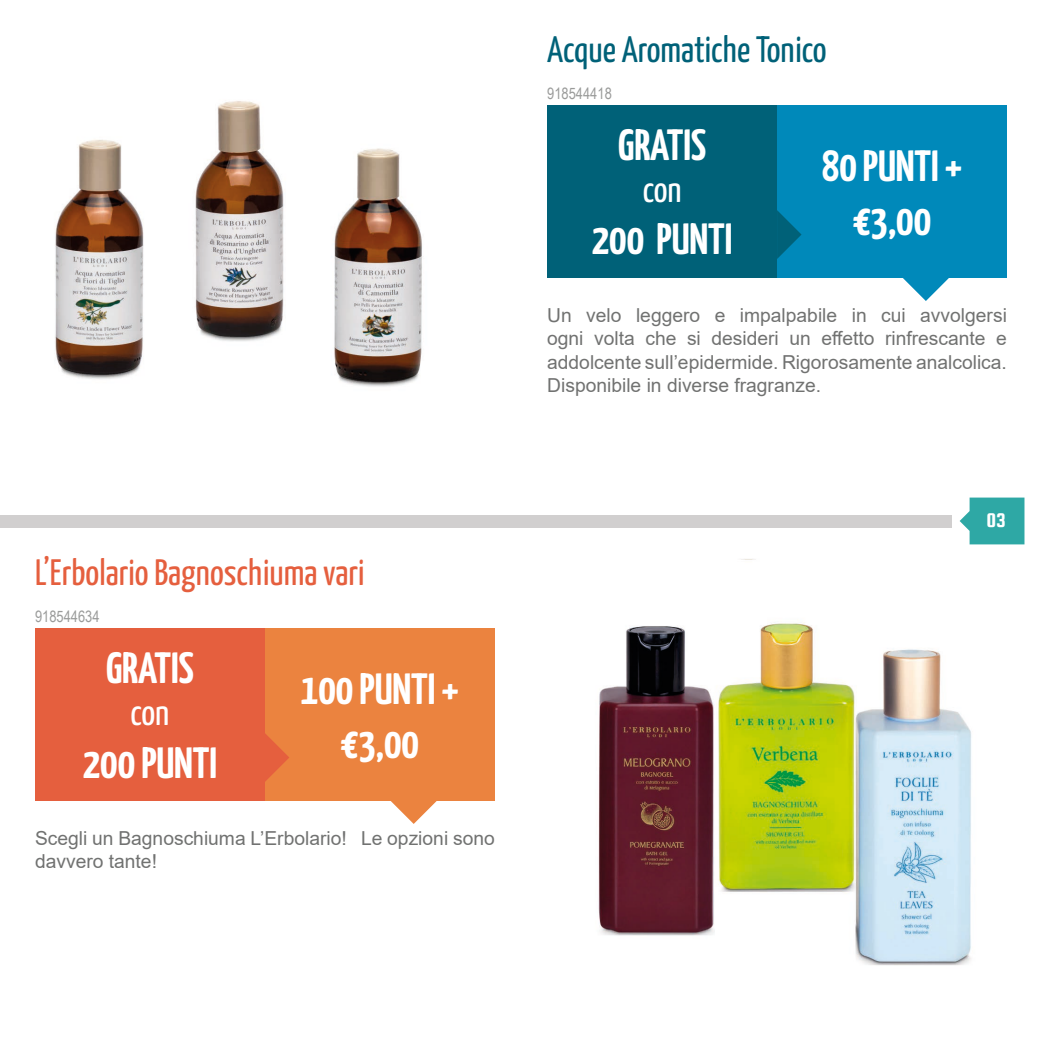
<style>
.page{position:relative;width:1042px;height:1042px;background:#fff}
.page>*{position:absolute;margin:0;border:0;box-sizing:border-box;transform-origin:0 0}
.t1{font:700 43.75px/54.2px "Yanone Kaffeesatz";color:#fff;text-align:center}
.t2{font:36.75px "Yanone Kaffeesatz";color:#e55f3e}
.t3{font:36.75px "Yanone Kaffeesatz";color:#006178}
.t4{font:36.75px "Yanone Kaffeesatz";letter-spacing:-.005em;color:#fff}
.t5{font:21px "Squada One";color:#fff}
.t6{font:19.25px/23.1px "Arial";color:#717271}
.t7{font:15.75px "Arial Narrow";color:#9a9b9a}
</style>
<div class="page">
<svg style="left:959px;top:497px;width:65px;height:47px;background:#4bb4b1"></svg>
<div style="left:0;top:515px;width:951px;height:12px;background:#d1cfcf"></div>
<div style="left:777px;top:105px;width:230px;height:173px;background:#0089ba"></div>
<svg style="left:903px;top:278px;width:46px;height:23px"></svg>
<div style="left:265px;top:628px;width:230px;height:173px;background:#eb833f"></div>
<div style="left:35px;top:628px;width:230px;height:173px;background:#e55f3e"></div>
<div style="left:547px;top:105px;width:230px;height:173px;background:#006178"></div>
<svg style="left:391px;top:801px;width:46px;height:23px"></svg>
<svg style="left:265px;top:733px;width:24px;height:49px"></svg>
<svg style="left:777px;top:210px;width:24px;height:49px"></svg>
<img style="left:598px;top:559px;width:373px;height:407px">
<img style="left:55px;top:101px;width:367px;height:286px">
<h2 class="t2" style="left:35px;top:546px;width:331px">L’Erbolario Bagnoschiuma vari</h2>
<p class="t7" style="left:35px;top:605px;width:66px">918544634</p>
<h1 class="t1" style="left:106px;top:638px;width:89px">GRATIS</h1>
<h2 class="t4" style="left:131px;top:686px;width:40px">con</h2>
<h1 class="t1" style="left:83px;top:732px;width:136px">200 PUNTI</h1>
<h1 class="t1" style="left:301px;top:658px;width:160px">100 PUNTI + €3,00</h1>
<p class="t6" style="left:35px;top:826px;width:461px">Scegli un Bagnoschiuma L’Erbolario! Le opzioni sono davvero tante!</p>
<h2 class="t3" style="left:547px;top:23px;width:281px">Acque Aromatiche Tonico</h2>
<p class="t7" style="left:547px;top:82px;width:66px">918544418</p>
<h1 class="t1" style="left:618px;top:115px;width:89px">GRATIS</h1>
<h2 class="t4" style="left:643px;top:163px;width:40px">con</h2>
<h1 class="t1" style="left:592px;top:209px;width:142px">200 PUNTI</h1>
<h1 class="t1" style="left:822px;top:135px;width:142px">80 PUNTI + €3,00</h1>
<p class="t6" style="left:547px;top:304px;width:461px;text-align:justify">Un velo leggero e impalpabile in cui avvolgersi ogni volta che si desideri un effetto rinfrescante e addolcente sull’epidermide. Rigorosamente analcolica.<br>Disponibile in diverse fragranze.</p>
<p class="t5" style="left:986px;top:509px;width:21px">03</p>
</div>
